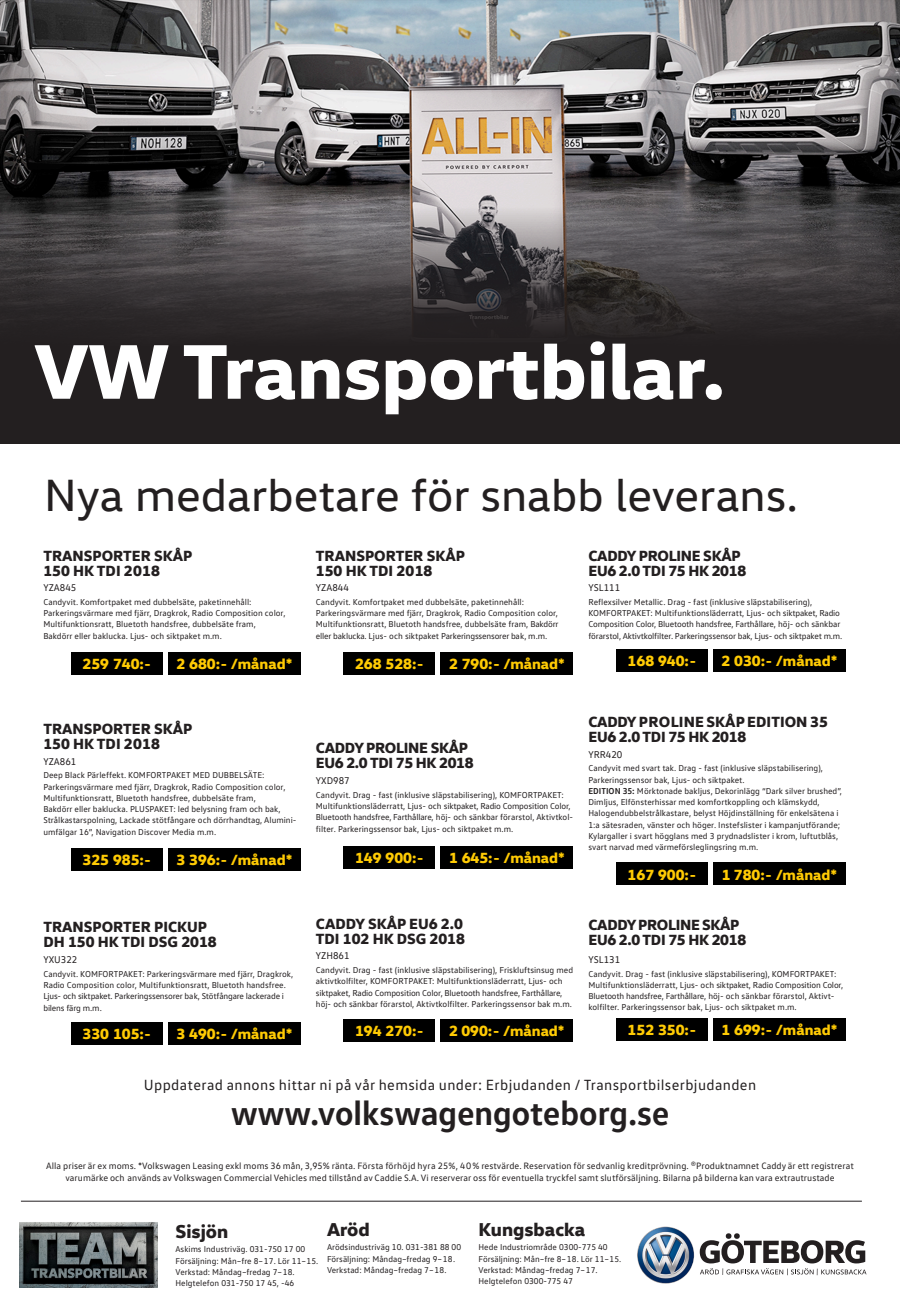
<style>
.page{position:relative;width:900px;height:1312px;background:#fff}
.page>*{position:absolute;margin:0;border:0;box-sizing:border-box;transform-origin:0 0}
.t1{font:800 78.62px "VW Head";color:#fff}
.t2{font:46px "VW Head";color:#231f20}
.t3{font:700 35px "VW Text";letter-spacing:-.015em;color:#231f20}
.t4{font:800 18.88px "VW Head";color:#231f20}
.t5{font:800 15px "VW Head";color:#ffcb04}
.t6{font:800 15px/15px "VW Head";color:#231f20}
.t7{font:800 15px/15px "VW Head";letter-spacing:-.02em;color:#231f20}
.t8{font:15px "VW Text";letter-spacing:.025em;color:#231f20}
.t9{font:10px "VW Text";color:#231f20}
.t10{font:9.38px/12.5px "VW Text";letter-spacing:.005em;color:#231f20;text-align:center}
.t11{font:8.75px/11.2px "VW Text";color:#231f20}
.t12{font:8.75px/11.2px "VW Text";letter-spacing:-.02em;color:#231f20}
.t13{font:8.62px/11.4px "VW Text";color:#231f20}
.s1{font-weight:700}
</style>
<div class="page">
<hr style="left:21px;top:1200px;width:841px;height:1px;background:#231f20">
<img style="left:19px;top:1222px;width:138px;height:65px">
<img style="left:637px;top:1226px;width:58px;height:57px">
<svg style="left:700px;top:1233px;width:167px;height:41px"></svg>
<div style="left:0;top:0;width:900px;height:443px;background:#231f20"></div>
<img style="left:0;top:0;width:900px;height:207px">
<svg style="left:0;top:207px;width:900px;height:127px"></svg>
<div style="left:71px;top:652px;width:92px;height:22px;background:#000"></div>
<div style="left:168px;top:652px;width:133px;height:22px;background:#000"></div>
<div style="left:71px;top:847px;width:92px;height:23px;background:#000"></div>
<div style="left:168px;top:847px;width:133px;height:23px;background:#000"></div>
<div style="left:71px;top:1022px;width:92px;height:22px;background:#000"></div>
<div style="left:168px;top:1022px;width:133px;height:22px;background:#000"></div>
<div style="left:343px;top:652px;width:92px;height:22px;background:#000"></div>
<div style="left:441px;top:652px;width:132px;height:22px;background:#000"></div>
<div style="left:343px;top:846px;width:92px;height:22px;background:#000"></div>
<div style="left:441px;top:846px;width:132px;height:22px;background:#000"></div>
<div style="left:343px;top:1018px;width:92px;height:23px;background:#000"></div>
<div style="left:441px;top:1018px;width:132px;height:23px;background:#000"></div>
<div style="left:616px;top:649px;width:92px;height:22px;background:#000"></div>
<div style="left:713px;top:649px;width:133px;height:22px;background:#000"></div>
<div style="left:616px;top:862px;width:92px;height:23px;background:#000"></div>
<div style="left:713px;top:862px;width:133px;height:23px;background:#000"></div>
<div style="left:616px;top:1017px;width:92px;height:23px;background:#000"></div>
<div style="left:713px;top:1017px;width:133px;height:23px;background:#000"></div>
<h1 class="t1" style="left:35px;top:318px;width:692px">VW Transportbilar.</h1>
<h2 class="t2" style="left:44px;top:467px;width:755px">Nya medarbetare för snabb leverans.</h2>
<h3 class="t6" style="left:43px;top:547px;width:151px">TRANSPORTER SKÅP<br>150 HK TDI 2018</h3>
<p class="t9" style="left:43px;top:581px;width:34px">YZA845</p>
<p class="t11" style="left:43px;top:596px;width:244px">Candyvit. Komfortpaket med dubbelsäte, paketinnehåll:<br>Parkeringsvärmare med fjärr, Dragkrok, Radio Composition color, Multifunktionsratt, Bluetoth handsfree, dubbelsäte fram, Bakdörr eller baklucka. Ljus- och siktpaket m.m.</p>
<h3 class="t5" style="left:83px;top:653px;width:70px">259 740:-</h3>
<h3 class="t5" style="left:176px;top:653px;width:117px">2 680:- /månad*</h3>
<h3 class="t6" style="left:43px;top:720px;width:151px">TRANSPORTER SKÅP<br>150 HK TDI 2018</h3>
<p class="t9" style="left:43px;top:754px;width:34px">YZA861</p>
<p class="t11" style="left:43px;top:769px;width:255px">Deep Black Pärleffekt. KOMFORTPAKET MED DUBBELSÄTE:<br>Parkeringsvärmare med fjärr, Dragkrok, Radio Composition color, Multifunktionsratt, Bluetoth handsfree, dubbelsäte fram,<br>Bakdörr eller baklucka. PLUSPAKET: led belysning fram och bak, Strålkastarspolning, Lackade stötfångare och dörrhandtag, Alumini&shy;umfälgar 16”, Navigation Discover Media m.m.</p>
<h3 class="t5" style="left:83px;top:849px;width:70px">325 985:-</h3>
<h3 class="t5" style="left:176px;top:849px;width:117px">3 396:- /månad*</h3>
<h3 class="t6" style="left:43px;top:918px;width:175px">TRANSPORTER PICKUP<br>DH 150 HK TDI DSG 2018</h3>
<p class="t9" style="left:43px;top:953px;width:35px">YXU322</p>
<p class="t11" style="left:43px;top:967px;width:251px">Candyvit. KOMFORTPAKET: Parkeringsvärmare med fjärr, Dragkrok, Radio Composition color, Multifunktionsratt, Bluetoth handsfree.<br>Ljus- och siktpaket. Parkeringssensorer bak, Stötfångare lackerade i bilens färg m.m.</p>
<h3 class="t5" style="left:83px;top:1023px;width:70px">330 105:-</h3>
<h3 class="t5" style="left:176px;top:1023px;width:117px">3 490:- /månad*</h3>
<h3 class="t6" style="left:316px;top:547px;width:151px">TRANSPORTER SKÅP<br>150 HK TDI 2018</h3>
<p class="t9" style="left:316px;top:581px;width:34px">YZA844</p>
<p class="t11" style="left:316px;top:596px;width:244px">Candyvit. Komfortpaket med dubbelsäte, paketinnehåll:<br>Parkeringsvärmare med fjärr, Dragkrok, Radio Composition color, Multifunktionsratt, Bluetoth handsfree, dubbelsäte fram, Bakdörr eller baklucka. Ljus- och siktpaket Parkeringssensorer bak, m.m.</p>
<h3 class="t5" style="left:355px;top:653px;width:70px">268 528:-</h3>
<h3 class="t5" style="left:449px;top:653px;width:117px">2 790:- /månad*</h3>
<h3 class="t7" style="left:588px;top:547px;width:159px">CADDY PROLINE SKÅP<br>EU6 2.0 TDI 75 HK 2018</h3>
<p class="t9" style="left:588px;top:581px;width:33px">YSL111</p>
<p class="t12" style="left:588px;top:596px;width:255px">Reflexsilver Metallic. Drag - fast (inklusive släpstabilisering), KOMFORTPAKET: Multifunktionsläderratt, Ljus- och siktpaket, Radio Composition Color, Bluetooth handsfree, Farthållare, höj- och sänkbar förarstol, Aktivtkolfilter. Parkeringssensor bak, Ljus- och siktpaket m.m.</p>
<h3 class="t5" style="left:628px;top:651px;width:70px">168 940:-</h3>
<h3 class="t5" style="left:722px;top:651px;width:117px">2 030:- /månad*</h3>
<h3 class="t7" style="left:316px;top:740px;width:159px">CADDY PROLINE SKÅP<br>EU6 2.0 TDI 75 HK 2018</h3>
<p class="t9" style="left:316px;top:774px;width:35px">YXD987</p>
<p class="t11" style="left:316px;top:788px;width:259px">Candyvit. Drag - fast (inklusive släpstabilisering), KOMFORTPAKET:<br>Multifunktionsläderratt, Ljus- och siktpaket, Radio Composition Color, Bluetooth handsfree, Farthållare, höj- och sänkbar förarstol, Aktivtkol&shy;filter. Parkeringssensor bak, Ljus- och siktpaket m.m.</p>
<h3 class="t5" style="left:355px;top:847px;width:70px">149 900:-</h3>
<h3 class="t5" style="left:449px;top:847px;width:117px">1 645:- /månad*</h3>
<h3 class="t6" style="left:316px;top:915px;width:151px">CADDY SKÅP EU6 2.0<br>TDI 102 HK DSG 2018</h3>
<p class="t9" style="left:316px;top:949px;width:35px">YZH861</p>
<p class="t11" style="left:316px;top:964px;width:259px">Candyvit. Drag - fast (inklusive släpstabilisering), Friskluftsinsug med aktivtkolfilter, KOMFORTPAKET: Multifunktionsläderratt, Ljus- och siktpaket, Radio Composition Color, Bluetooth handsfree, Farthållare, höj- och sänkbar förarstol, Aktivtkolfilter. Parkeringssensor bak m.m.</p>
<h3 class="t5" style="left:355px;top:1020px;width:70px">194 270:-</h3>
<h3 class="t5" style="left:449px;top:1020px;width:117px">2 090:- /månad*</h3>
<h3 class="t6" style="left:588px;top:713px;width:241px">CADDY PROLINE SKÅP EDITION 35<br>EU6 2.0 TDI 75 HK 2018</h3>
<p class="t9" style="left:588px;top:747px;width:35px">YRR420</p>
<p class="t11" style="left:588px;top:762px;width:255px">Candyvit med svart tak. Drag - fast (inklusive släpstabilisering), Parkeringssensor bak, Ljus- och siktpaket.<br><span class="s1">EDITION 35:</span> Mörktonade bakljus, Dekorinlägg “Dark silver brushed”, Dimljus, Elfönsterhissar med komfortkoppling och klämskydd, Halogendubbelstrålkastare, belyst Höjdinställning för enkelsätena i 1:a sätesraden, vänster och höger. Instefslister i kampanjutförande; Kylargaller i svart högglans med 3 prydnadslister i krom, luftutblås, svart narvad med värmeförsleglingsring m.m.</p>
<h3 class="t5" style="left:628px;top:864px;width:70px">167 900:-</h3>
<h3 class="t5" style="left:722px;top:864px;width:117px">1 780:- /månad*</h3>
<h3 class="t7" style="left:588px;top:916px;width:159px">CADDY PROLINE SKÅP<br>EU6 2.0 TDI 75 HK 2018</h3>
<p class="t9" style="left:588px;top:953px;width:33px">YSL131</p>
<p class="t11" style="left:588px;top:967px;width:256px">Candyvit. Drag - fast (inklusive släpstabilisering), KOMFORTPAKET:<br>Multifunktionsläderratt, Ljus- och siktpaket, Radio Composition Color, Bluetooth handsfree, Farthållare, höj- och sänkbar förarstol, Aktivt&shy;kolfilter. Parkeringssensor bak, Ljus- och siktpaket m.m.</p>
<h3 class="t5" style="left:628px;top:1019px;width:70px">152 350:-</h3>
<h3 class="t5" style="left:722px;top:1019px;width:117px">1 699:- /månad*</h3>
<h3 class="t8" style="left:144px;top:1075px;width:614px">Uppdaterad annons hittar ni på vår hemsida under: Erbjudanden / Transportbilserbjudanden</h3>
<h3 class="t3" style="left:231px;top:1089px;width:440px">www.volkswagengoteborg.se</h3>
<p class="t10" style="left:46px;top:1158px;width:809px">Alla priser är ex moms. *Volkswagen Leasing exkl moms 36 mån, 3,95% ränta. Första förhöjd hyra 25%, 40% restvärde. Reservation för sedvanlig kreditprövning. ®Produktnamnet Caddy är ett registrerat varumärke och används av Volkswagen Commercial Vehicles med tillstånd av Caddie S.A. Vi reserverar oss för eventuella tryckfel samt slutförsäljning. Bilarna på bilderna kan vara extrautrustade</p>
<h3 class="t4" style="left:176px;top:1218px;width:54px">Sisjön</h3>
<p class="t13" style="left:176px;top:1243px;width:144px">Askims Industriväg. 031-750 17 00<br>Försäljning: Mån–fre 8–17. Lör 11–15.<br>Verkstad: Måndag–fredag 7–18.<br>Helgtelefon 031-750 17 45, -46</p>
<h3 class="t4" style="left:327px;top:1216px;width:44px">Aröd</h3>
<p class="t13" style="left:327px;top:1240px;width:136px">Arödsindustriväg 10. 031-381 88 00<br>Försäljning: Måndag–fredag 9–18.<br>Verkstad: Måndag–fredag 7–18.</p>
<h3 class="t4" style="left:479px;top:1216px;width:108px">Kungsbacka</h3>
<p class="t13" style="left:479px;top:1240px;width:144px">Hede Industriområde 0300-775 40<br>Försäljning: Mån–fre 8–18. Lör 11–15.<br>Verkstad: Måndag–fredag 7–17.<br>Helgtelefon 0300-775 47</p>
</div>
